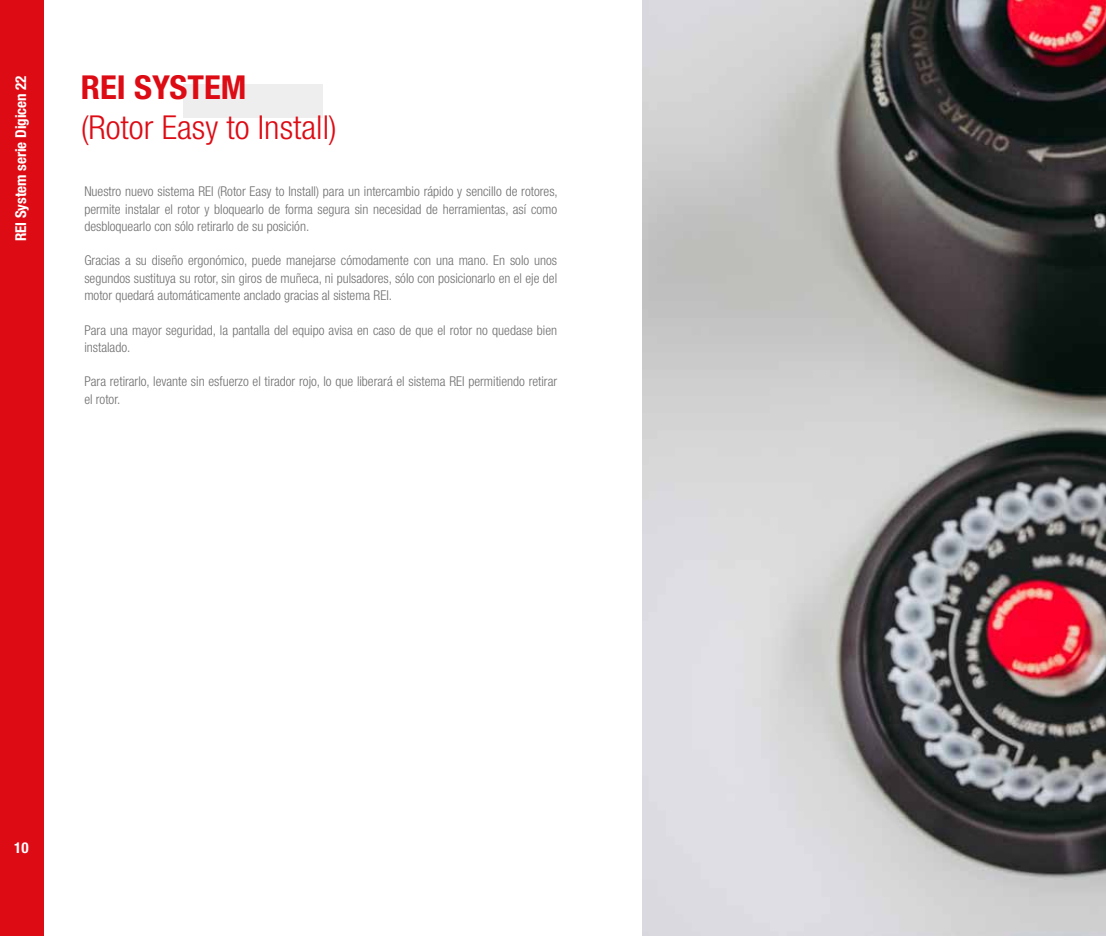
<style>
.page{position:relative;width:1106px;height:936px;background:#fff}
.page>*{position:absolute;margin:0;border:0;box-sizing:border-box;transform-origin:0 0}
.t1{font:300 condensed 33px "Helvetica Neue LT Std";color:#dd0b14;scale:1.05 1}
.t2{font:700 condensed 33px "Helvetica Neue LT Std";color:#dd0b14;scale:1.05 1}
.t3{font:700 condensed 15px "Helvetica Neue LT Std";color:#fff}
.t4{font:300 condensed 13.5px/17.2px "Helvetica Neue LT Std";color:#706f6f;text-align:justify}
</style>
<div class="page">
<div style="left:183px;top:85px;width:140px;height:33px;background:#eee"></div>
<img style="left:642px;top:0;width:464px;height:935px">
<div style="left:0;top:0;width:44px;height:935px;background:#dd0b14"></div>
<p class="t3" style="left:12px;top:241px;width:167px;rotate:-90deg">REI System serie Digicen 22</p>
<h1 class="t2" style="left:81px;top:67px;width:159px">REI SYSTEM</h1>
<h1 class="t1" style="left:81px;top:108px;width:245px">(Rotor Easy to Install)</h1>
<p class="t4" style="left:84px;top:183px;width:475px">Nuestro nuevo sistema REI (Rotor Easy to Install) para un intercambio rápido y sencillo de rotores, permite instalar el rotor y bloquearlo de forma segura sin necesidad de herramientas, así como desbloquearlo con sólo retirarlo de su posición.</p>
<p class="t4" style="left:84px;top:252px;width:474px">Gracias a su diseño ergonómico, puede manejarse cómodamente con una mano. En solo unos segundos sustituya su rotor, sin giros de muñeca, ni pulsadores, sólo con posicionarlo en el eje del motor quedará automáticamente anclado gracias al sistema REI.</p>
<p class="t4" style="left:84px;top:321px;width:474px">Para una mayor seguridad, la pantalla del equipo avisa en caso de que el rotor no quedase bien instalado.</p>
<p class="t4" style="left:84px;top:373px;width:474px">Para retirarlo, levante sin esfuerzo el tirador rojo, lo que liberará el sistema REI permitiendo retirar el rotor.</p>
<p class="t3" style="left:14px;top:838px;width:16px">10</p>
</div>
